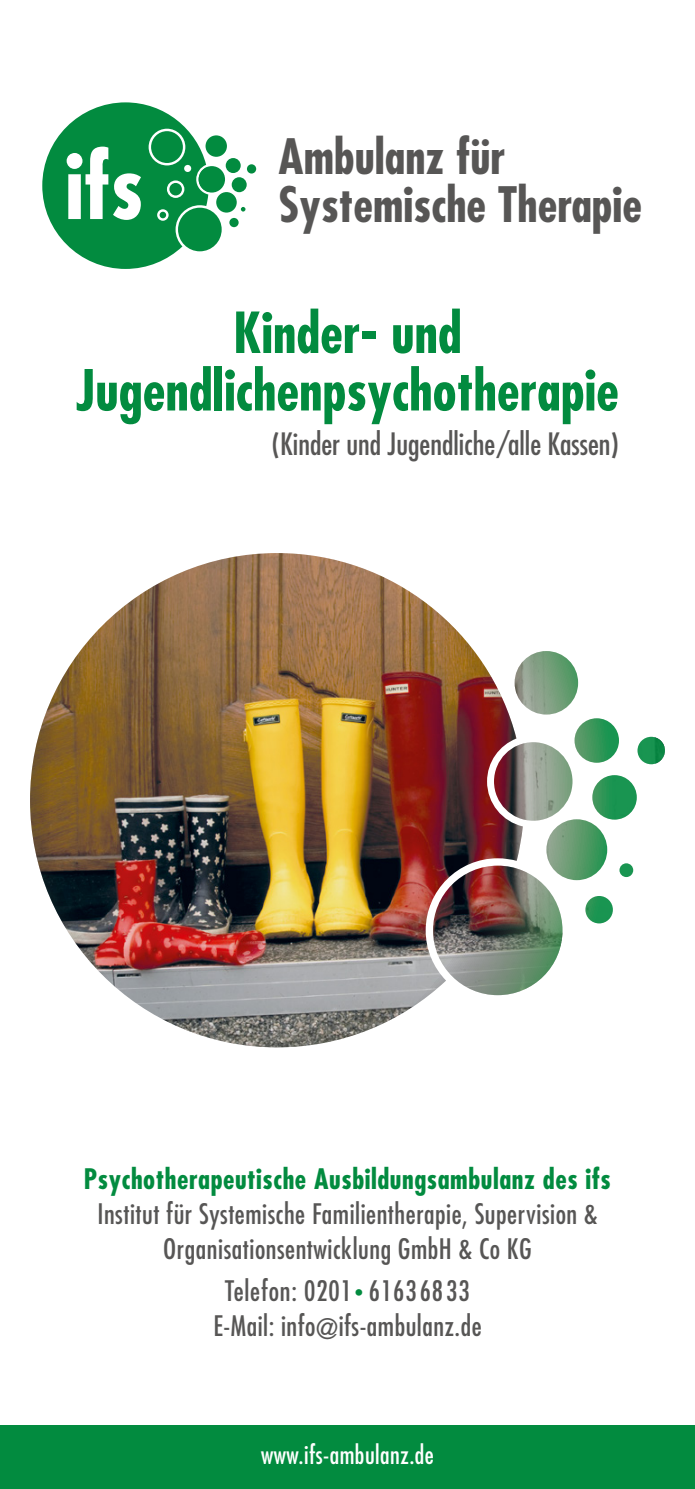
<style>
.page{position:relative;width:695px;height:1489px;background:#fff}
.page>*{position:absolute;margin:0;border:0;box-sizing:border-box;transform-origin:0 0}
.t1{font:700 condensed 55px/57.5px "Futura Std";color:#028b3f;text-align:center}
.t2{font:700 condensed 47.5px/47.5px "Futura Std";color:#575655}
.t3{font:condensed 30px "Futura Std";color:#575655}
.t4{font:condensed 27.5px/35px "Futura Std";letter-spacing:.02em;color:#575655;text-align:center}
.t5{font:700 condensed 27.5px "Futura Std";letter-spacing:.02em;color:#028b3f}
.t6{font:condensed 25px "Futura Std";letter-spacing:.02em;color:#fff}
.s1{font-size:17.5px;color:#028b3f}
</style>
<div class="page">
<div style="left:178px;top:208px;width:44px;height:43px;background:#028b3f;border-radius:50%"></div>
<div style="left:198px;top:166px;width:27px;height:26px;background:#028b3f;border-radius:50%"></div>
<div style="left:226px;top:158px;width:15px;height:15px;background:#028b3f;border-radius:50%"></div>
<div style="left:205px;top:135px;width:22px;height:22px;background:#028b3f;border-radius:50%"></div>
<div style="left:232px;top:177px;width:15px;height:15px;background:#028b3f;border-radius:50%"></div>
<div style="left:216px;top:192px;width:21px;height:20px;background:#028b3f;border-radius:50%"></div>
<div style="left:229px;top:218px;width:9px;height:9px;background:#028b3f;border-radius:50%"></div>
<div style="left:247px;top:164px;width:9px;height:9px;background:#028b3f;border-radius:50%"></div>
<svg style="left:241px;top:207px;width:4px;height:4px"></svg>
<svg style="left:42px;top:102px;width:167px;height:167px"></svg>
<img style="left:30px;top:553px;width:634px;height:494px">
<div style="left:0;top:1424px;width:694px;height:64px;background:#028b3f"></div>
<h2 class="t2" style="left:278px;top:133px;width:365px">Ambulanz für<br>Systemische Therapie</h2>
<h1 class="t1" style="left:76px;top:304px;width:544px">Kinder- und<br>Jugendlichenpsychotherapie</h1>
<p class="t3" style="left:272px;top:426px;width:348px">(Kinder und Jugendliche /alle Kassen)</p>
<p class="t5" style="left:84px;top:1161px;width:528px">Psychotherapeutische Ausbildungsambulanz des ifs</p>
<p class="t4" style="left:97px;top:1195px;width:501px">Institut für Systemische Familientherapie, Supervision &amp;<br>Organisationsentwicklung GmbH &amp; Co KG</p>
<p class="t4" style="left:213px;top:1273px;width:270px">Telefon: 0201 <span class="s1">•</span> 61636833<br>E-Mail: info@ifs-ambulanz.de</p>
<p class="t6" style="left:261px;top:1439px;width:174px">www.ifs-ambulanz.de</p>
</div>
